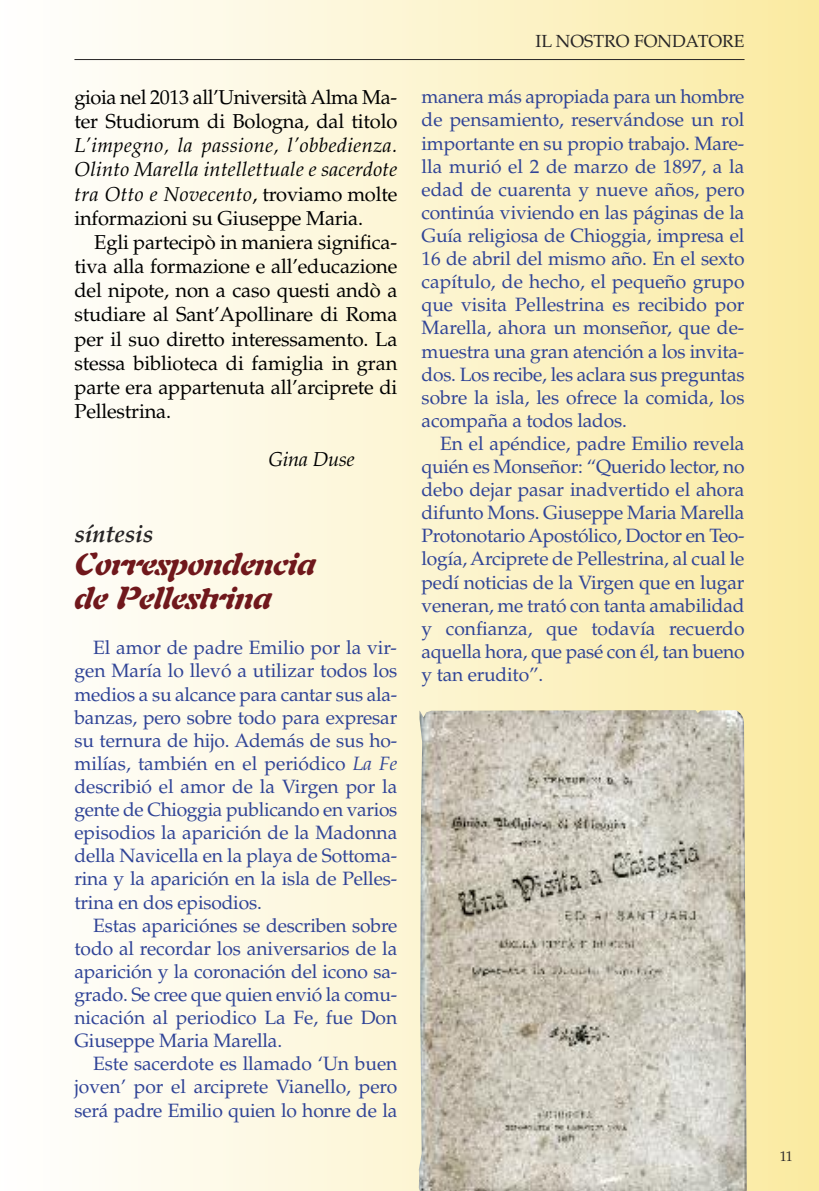
<style>
.page{position:relative;width:819px;height:1191px;background:#fff}
.page>*{position:absolute;margin:0;border:0;box-sizing:border-box;transform-origin:0 0}
.t1{font:italic 900 31.5px/33.2px "Auriol LT Std";letter-spacing:-.01em;color:#70181c}
.t2{font:italic 700 24.5px "Palatino LT Std";letter-spacing:-.01em;color:#272526}
.t3{font:20.12px/24.2px "Palatino LT Std";letter-spacing:-.01em;color:#000}
.t4{font:italic 20.12px/24.2px "Palatino LT Std";letter-spacing:.01em;color:#000;text-align:justify}
.t5{font:italic 20.12px "Palatino LT Std";letter-spacing:-.01em;color:#000}
.t6{font:19.25px/23.1px "Palatino LT Std";letter-spacing:-.01em;color:#304497;text-align:justify}
.t7{font:17.5px "Palatino LT Std";color:#272526}
.t8{font:14px "Palatino LT Std";color:#272526}
.s1{font-style:normal}
.s2{font-style:italic}
</style>
<div class="page">
<div style="left:0;top:0;width:819px;height:1191px;background:linear-gradient(to right,#fff,#faeba3)"></div>
<hr style="left:0;top:0;width:1px;height:1191px;background:#fffffd">
<hr style="left:74px;top:59px;width:670px;height:1px;background:#272526">
<img style="left:419px;top:710px;width:327px;height:481px">
<p class="t3" style="left:74px;top:87px;width:324px">gioia nel 2013 all’Università Alma Ma&shy;ter Studiorum di Bologna, dal titolo</p>
<p class="t4" style="left:74px;top:136px;width:324px">L’impegno, la passione, l’obbedienza.<br>Olinto Marella intellettuale e sacerdote tra Otto e Novecento<span class="s1">, troviamo molte informazioni su Giuseppe Maria.</span></p>
<p class="t3" style="left:74px;top:232px;width:324px;text-align:justify;text-indent:20px">Egli partecipò in maniera significa&shy;tiva alla formazione e all’educazione del nipote, non a caso questi andò a studiare al Sant’Apollinare di Roma per il suo diretto interessamento. La stessa biblioteca di famiglia in gran parte era appartenuta all’arciprete di Pellestrina.</p>
<p class="t5" style="left:268px;top:451px;width:88px">Gina Duse</p>
<p class="t2" style="left:74px;top:524px;width:80px">síntesis</p>
<h1 class="t1" style="left:74px;top:550px;width:243px">Correspondencia de Pellestrina</h1>
<p class="t6" style="left:74px;top:638px;width:324px;text-indent:19px">El amor de padre Emilio por la vir&shy;gen María lo llevó a utilizar todos los medios a su alcance para cantar sus ala&shy;banzas, pero sobre todo para expresar su ternura de hijo. Además de sus ho&shy;milías, también en el periódico <span class="s2">La Fe </span>describió el amor de la Virgen por la gente de Chioggia publicando en varios episodios la aparición de la Madonna della Navicella en la playa de Sottoma&shy;rina y la aparición en la isla de Pelles&shy;trina en dos episodios.</p>
<p class="t6" style="left:74px;top:915px;width:324px;text-indent:19px">Estas apariciónes se describen sobre todo al recordar los aniversarios de la aparición y la coronación del icono sa&shy;grado. Se cree que quien envió la comu&shy;nicación al periodico La Fe, fue Don Giuseppe Maria Marella.</p>
<p class="t6" style="left:74px;top:1054px;width:324px;text-indent:19px">Este sacerdote es llamado ‘Un buen joven’ por el arciprete Vianello, pero será padre Emilio quien lo honre de la</p>
<p class="t7" style="left:535px;top:34px;width:210px">IL NOSTRO FONDATORE</p>
<p class="t6" style="left:421px;top:87px;width:324px">manera más apropiada para un hombre de pensamiento, reservándose un rol importante en su propio trabajo. Mare&shy;lla murió el 2 de marzo de 1897, a la edad de cuarenta y nueve años, pero continúa viviendo en las páginas de la Guía religiosa de Chioggia, impresa el 16 de abril del mismo año. En el sexto capítulo, de hecho, el pequeño grupo que visita Pellestrina es recibido por Marella, ahora un monseñor, que de&shy;muestra una gran atención a los invita&shy;dos. Los recibe, les aclara sus preguntas sobre la isla, les ofrece la comida, los acompaña a todos lados.</p>
<p class="t6" style="left:421px;top:434px;width:324px;text-indent:19px">En el apéndice, padre Emilio revela quién es Monseñor: “Querido lector, no debo dejar pasar inadvertido el ahora difunto Mons. Giuseppe Maria Marella Protonotario Apostólico, Doctor en Teo&shy;logía, Arciprete de Pellestrina, al cual le pedí noticias de la Virgen que en lugar veneran, me trató con tanta amabilidad y confianza, que todavía recuerdo aquella hora, que pasé con él, tan bueno y tan erudito”.</p>
<p class="t8" style="left:779px;top:1151px;width:15px">11</p>
</div>
